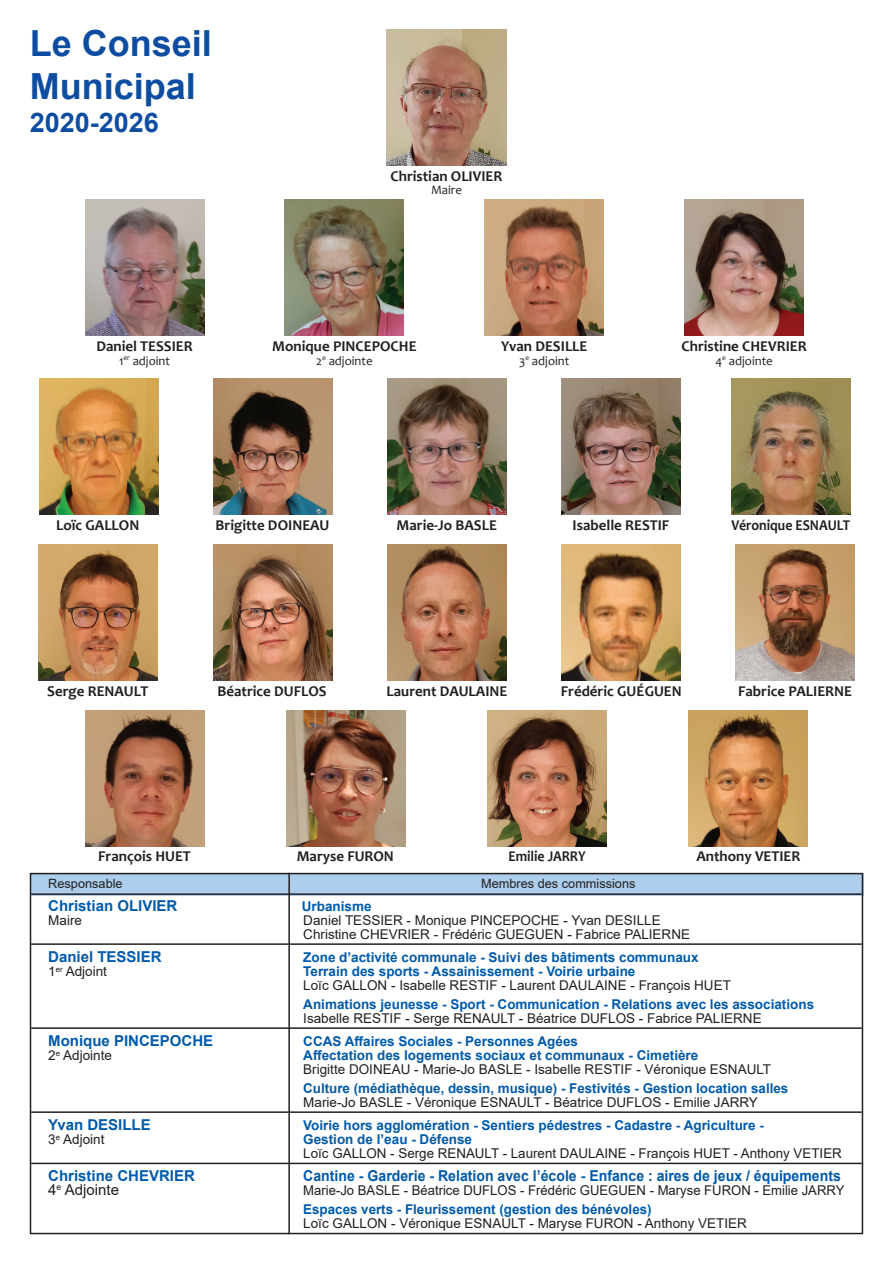
<style>
.page{position:relative;width:893px;height:1263px;background:#fff}
.page>*{position:absolute;margin:0;border:0;box-sizing:border-box;transform-origin:0 0}
.t1{font:700 36px/43.2px "Arial";color:#0d4da1}
.t2{font:700 27px "Arial";color:#0d4da1}
.t3{font:700 15px "Candara";color:#231f20}
.t4{font:700 15px "Arial";color:#015aaa}
.t5{font:700 15px "Arial";color:#015aaa;scale:.94 1}
.t6{font:700 15px "Candara";color:#231f20;scale:.92 1}
.t7{font:15px "Arial";color:#231f20}
.t8{font:13.5px/14.2px "Arial";color:#231f20}
.t9{font:700 13.5px "Arial";color:#015aaa}
.t10{font:12.75px "Candara";color:#231f20}
.t11{font:12.75px "Arial";color:#231f20}
.s1{color:#fff}
</style>
<div class="page">
<img style="left:387px;top:30px;width:119px;height:136px">
<img style="left:736px;top:544px;width:119px;height:136px">
<img style="left:38px;top:544px;width:119px;height:136px">
<img style="left:561px;top:378px;width:119px;height:136px">
<img style="left:387px;top:378px;width:119px;height:136px">
<img style="left:387px;top:544px;width:120px;height:136px">
<img style="left:214px;top:544px;width:119px;height:136px">
<img style="left:731px;top:378px;width:119px;height:136px">
<img style="left:39px;top:378px;width:119px;height:136px">
<img style="left:213px;top:378px;width:119px;height:136px">
<img style="left:562px;top:544px;width:119px;height:136px">
<img style="left:85px;top:710px;width:119px;height:136px">
<img style="left:85px;top:200px;width:119px;height:136px">
<img style="left:285px;top:200px;width:119px;height:136px">
<img style="left:485px;top:200px;width:119px;height:136px">
<img style="left:685px;top:200px;width:119px;height:136px">
<img style="left:689px;top:710px;width:119px;height:136px">
<img style="left:287px;top:710px;width:119px;height:136px">
<img style="left:488px;top:710px;width:119px;height:136px">
<div style="left:30px;top:873px;width:833px;height:22px;background:#accdeb"></div>
<hr style="left:31px;top:893px;width:831px;height:2px;background:#231f20">
<hr style="left:31px;top:943px;width:831px;height:2px;background:#231f20">
<hr style="left:31px;top:1027px;width:831px;height:2px;background:#231f20">
<hr style="left:31px;top:1111px;width:831px;height:2px;background:#231f20">
<hr style="left:31px;top:1163px;width:831px;height:1px;background:#231f20">
<div style="left:30px;top:873px;width:833px;height:361px;border:2px solid #231f20"></div>
<hr style="left:288px;top:873px;width:2px;height:361px;background:#231f20">
<h1 class="t1" style="left:30px;top:22px;width:184px">Le Conseil<br>Municipal</h1>
<h2 class="t2" style="left:30px;top:103px;width:131px">2020-2026</h2>
<p class="t3" style="left:96px;top:337px;width:98px">Daniel TESSIER</p>
<p class="t10" style="left:119px;top:352px;width:53px">1<sup>er</sup> adjoint</p>
<p class="t3" style="left:390px;top:167px;width:113px">Christian OLIVIER</p>
<p class="t10" style="left:431px;top:182px;width:32px">Maire</p>
<p class="t3" style="left:272px;top:337px;width:146px">Monique PINCEPOCHE</p>
<p class="t10" style="left:316px;top:352px;width:58px">2<sup>e</sup> adjointe</p>
<p class="t3" style="left:501px;top:337px;width:88px">Yvan DESILLE</p>
<p class="t10" style="left:519px;top:352px;width:52px">3<sup>e</sup> adjoint</p>
<p class="t3" style="left:681px;top:337px;width:127px">Christine CHEVRIER</p>
<p class="t10" style="left:715px;top:352px;width:59px">4<sup>e</sup> adjointe</p>
<p class="t3" style="left:397px;top:515px;width:102px">Marie-Jo BASLE</p>
<p class="t3" style="left:573px;top:515px;width:98px">Isabelle RESTIF</p>
<p class="t3" style="left:56px;top:515px;width:85px">Loïc GALLON</p>
<p class="t3" style="left:216px;top:515px;width:115px">Brigitte DOINEAU</p>
<p class="t6" style="left:732px;top:515px;width:130px">Véronique ESNAULT</p>
<p class="t3" style="left:561px;top:681px;width:122px">Frédéric GUéGUEN</p>
<p class="t3" style="left:47px;top:681px;width:103px">Serge RENAULT</p>
<p class="t3" style="left:738px;top:681px;width:115px">Fabrice PALIERNE</p>
<p class="t3" style="left:218px;top:681px;width:111px">Béatrice DUFLOS</p>
<p class="t3" style="left:387px;top:681px;width:122px">Laurent DAULAINE</p>
<p class="t3" style="left:98px;top:847px;width:94px">François HUET</p>
<p class="t3" style="left:297px;top:847px;width:99px">Maryse FURON</p>
<p class="t6" style="left:508px;top:847px;width:86px">Emilie JARRY</p>
<p class="t3" style="left:696px;top:847px;width:106px">Anthony VETIER</p>
<p class="t11" style="left:48px;top:874px;width:76px">Responsable</p>
<p class="t11" style="left:481px;top:874px;width:156px">Membres des commissions</p>
<p class="t4" style="left:48px;top:895px;width:155px">Christian OLIVIER <span class="s1">Ch</span></p>
<p class="t9" style="left:302px;top:896px;width:71px">Urbanisme</p>
<p class="t8" style="left:48px;top:913px;width:35px">Maire</p>
<p class="t8" style="left:303px;top:913px;width:388px">Daniel TESSIER - Monique PINCEPOCHE - Yvan DESILLE<br>Christine CHEVRIER - Frédéric GUEGUEN - Fabrice PALIERNE</p>
<p class="t4" style="left:48px;top:946px;width:115px">Daniel TESSIER</p>
<p class="t9" style="left:303px;top:948px;width:397px">Zone d’activité communale - Suivi des bâtiments communaux</p>
<p class="t8" style="left:48px;top:964px;width:60px">1<sup>er</sup> Adjoint</p>
<p class="t9" style="left:303px;top:962px;width:334px">Terrain des sports - Assainissement - Voirie urbaine</p>
<p class="t8" style="left:303px;top:978px;width:429px">Loïc GALLON - Isabelle RESTIF - Laurent DAULAINE - François HUET</p>
<p class="t9" style="left:303px;top:995px;width:512px">Animations jeunesse - Sport - Communication - Relations avec les associations</p>
<p class="t8" style="left:303px;top:1011px;width:460px">Isabelle RESTIF - Serge RENAULT - Béatrice DUFLOS - Fabrice PALIERNE</p>
<p class="t4" style="left:48px;top:1030px;width:167px">Monique PINCEPOCHE</p>
<p class="t9" style="left:303px;top:1032px;width:276px">CCAS Affaires Sociales - Personnes Agées</p>
<p class="t8" style="left:48px;top:1048px;width:65px">2<sup>e</sup> Adjointe</p>
<p class="t9" style="left:303px;top:1046px;width:397px">Affectation des logements sociaux et communaux - Cimetière</p>
<p class="t8" style="left:303px;top:1062px;width:469px">Brigitte DOINEAU - Marie-Jo BASLE - Isabelle RESTIF - Véronique ESNAULT</p>
<p class="t9" style="left:303px;top:1079px;width:486px">Culture (médiathèque, dessin, musique) - Festivités - Gestion location salles</p>
<p class="t8" style="left:303px;top:1095px;width:456px">Marie-Jo BASLE - Véronique ESNAULT - Béatrice DUFLOS - Emilie JARRY</p>
<p class="t4" style="left:48px;top:1114px;width:104px">Yvan DESILLE</p>
<p class="t9" style="left:303px;top:1116px;width:462px">Voirie hors agglomération - Sentiers pédestres - Cadastre - Agriculture -</p>
<p class="t8" style="left:48px;top:1132px;width:58px">3<sup>e</sup> Adjoint</p>
<p class="t9" style="left:303px;top:1130px;width:170px">Gestion de l’eau - Défense</p>
<p class="t8" style="left:303px;top:1146px;width:540px">Loïc GALLON - Serge RENAULT - Laurent DAULAINE - François HUET - Anthony VETIER</p>
<p class="t4" style="left:48px;top:1165px;width:148px">Christine CHEVRIER</p>
<p class="t5" style="left:303px;top:1165px;width:573px">Cantine - Garderie - Relation avec l’école - Enfance : aires de jeux / équipements</p>
<p class="t7" style="left:48px;top:1180px;width:72px">4<sup>e</sup> Adjointe</p>
<p class="t8" style="left:303px;top:1183px;width:543px">Marie-Jo BASLE - Béatrice DUFLOS - Frédéric GUEGUEN - Maryse FURON - Emilie JARRY</p>
<p class="t9" style="left:303px;top:1200px;width:350px">Espaces verts - Fleurissement (gestion des bénévoles)</p>
<p class="t8" style="left:303px;top:1216px;width:445px">Loïc GALLON - Véronique ESNAULT - Maryse FURON - Anthony VETIER</p>
</div>
